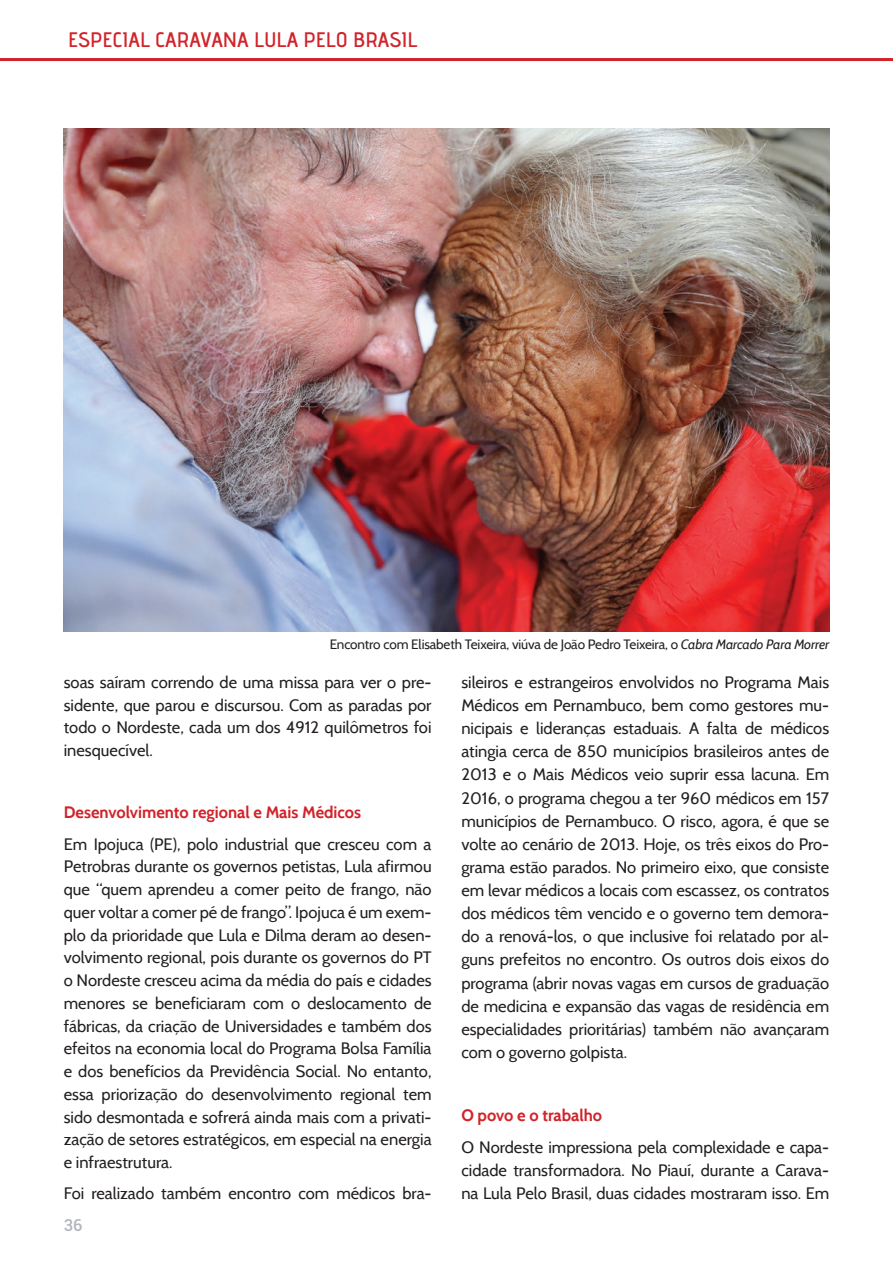
<style>
.page{position:relative;width:893px;height:1263px;background:#fff}
.page>*{position:absolute;margin:0;border:0;box-sizing:border-box;transform-origin:0 0}
.Paragraph_Style_blac{font:21px "advent Bd 2";color:#d1232a;scale:1.05 1}
.t1{font:16.5px/23.1px "Cabin";color:#231f20;text-align:justify}
.t2{font:700 16.5px "Cabin";color:#d1232a}
.t3{font:500 16.5px "Roboto";color:#b1b5be}
.t4{font:13.5px "Cabin";letter-spacing:-.01em;color:#231f20}
.s1{font-style:italic}
</style>
<div class="page">
<hr style="left:0;top:58px;width:893px;height:3px;background:#d1232a">
<img style="left:64px;top:129px;width:766px;height:502px">
<p class="Paragraph_Style_blac" style="left:68px;top:26px;width:334px">ESPECIAL CARAVANA LULA PELO BRASIL</p>
<p class="t4" style="left:330px;top:635px;width:501px">Encontro com Elisabeth Teixeira, viúva de João Pedro Teixeira, o <span class="s1">Cabra Marcado Para Morrer</span></p>
<p class="t1" style="left:64px;top:670px;width:369px">soas saíram correndo de uma missa para ver o pre&shy;sidente, que parou e discursou. Com as paradas por todo o Nordeste, cada um dos 4912 quilômetros foi inesquecível.</p>
<p class="t2" style="left:64px;top:803px;width:299px">Desenvolvimento regional e Mais Médicos</p>
<p class="t1" style="left:64px;top:832px;width:369px">Em Ipojuca (PE), polo industrial que cresceu com a Petrobras durante os governos petistas, Lula afirmou que “quem aprendeu a comer peito de frango, não quer voltar a comer pé de frango”. Ipojuca é um exem&shy;plo da prioridade que Lula e Dilma deram ao desen&shy;volvimento regional, pois durante os governos do PT o Nordeste cresceu acima da média do país e cidades menores se beneficiaram com o deslocamento de fábricas, da criação de Universidades e também dos efeitos na economia local do Programa Bolsa Família e dos benefícios da Previdência Social. No entanto, essa priorização do desenvolvimento regional tem sido desmontada e sofrerá ainda mais com a privati&shy;zação de setores estratégicos, em especial na energia e infraestrutura.</p>
<p class="t1" style="left:64px;top:1182px;width:369px">Foi realizado também encontro com médicos bra-</p>
<p class="t3" style="left:64px;top:1214px;width:20px">36</p>
<p class="t1" style="left:461px;top:670px;width:369px">sileiros e estrangeiros envolvidos no Programa Mais Médicos em Pernambuco, bem como gestores mu&shy;nicipais e lideranças estaduais. A falta de médicos atingia cerca de 850 municípios brasileiros antes de 2013 e o Mais Médicos veio suprir essa lacuna. Em 2016, o programa chegou a ter 960 médicos em 157 municípios de Pernambuco. O risco, agora, é que se volte ao cenário de 2013. Hoje, os três eixos do Pro&shy;grama estão parados. No primeiro eixo, que consiste em levar médicos a locais com escassez, os contratos dos médicos têm vencido e o governo tem demora&shy;do a renová-los, o que inclusive foi relatado por al&shy;guns prefeitos no encontro. Os outros dois eixos do programa (abrir novas vagas em cursos de graduação de medicina e expansão das vagas de residência em especialidades prioritárias) também não avançaram com o governo golpista.</p>
<p class="t2" style="left:461px;top:1105px;width:142px">O povo e o trabalho</p>
<p class="t1" style="left:461px;top:1135px;width:369px">O Nordeste impressiona pela complexidade e capa&shy;cidade transformadora. No Piauí, durante a Carava&shy;na Lula Pelo Brasil, duas cidades mostraram isso. Em</p>
</div>
